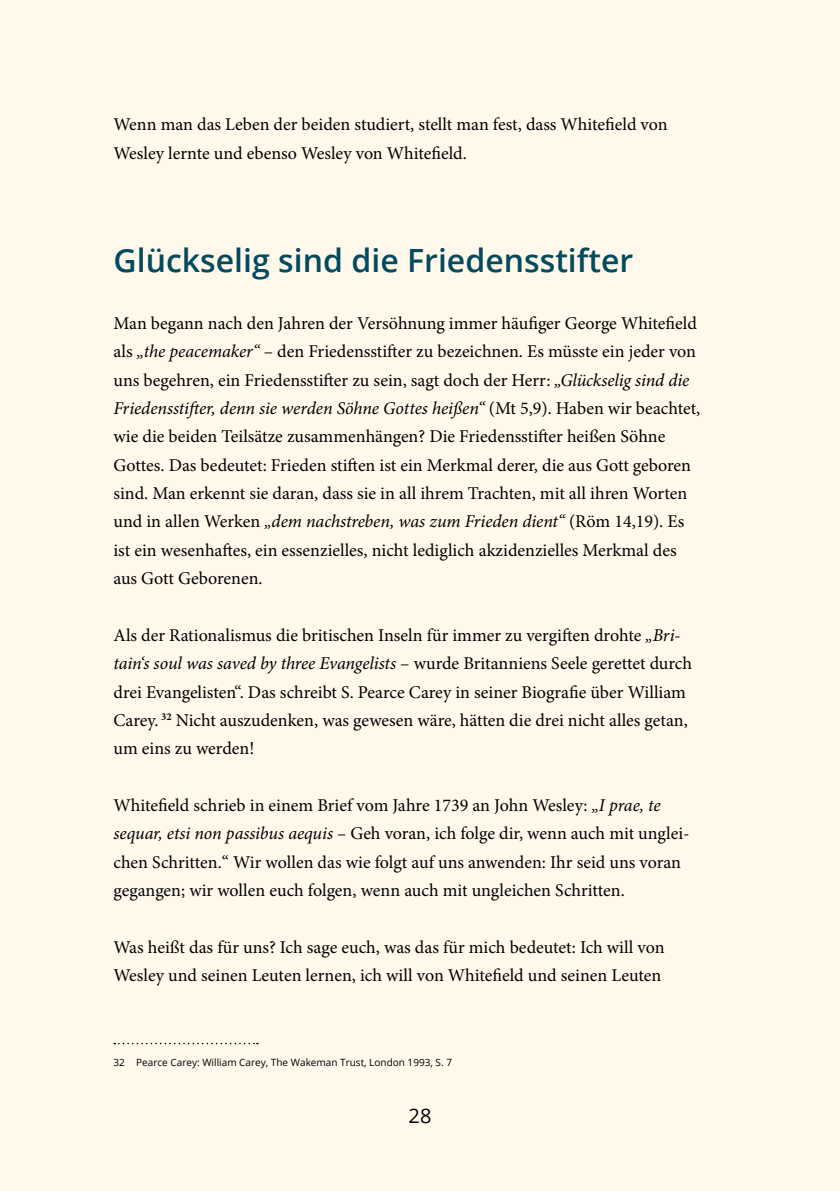
<style>
.page{position:relative;width:840px;height:1191px;background:#fff}
.page>*{position:absolute;margin:0;border:0;box-sizing:border-box;transform-origin:0 0}
.t1{font:600 32px "Open Sans";color:#024a5d}
.t2{font:20px "Open Sans";color:#000}
.t3{font:18px/28.4px "Minion Pro";color:#000}
.t4{font:10px "Open Sans";color:#000}
.s1{font-style:italic}
</style>
<div class="page">
<div style="left:0;top:0;width:839px;height:1191px;background:#fff8eb"></div>
<svg style="left:114px;top:1042px;width:144px;height:2px"></svg>
<p class="t3" style="left:113px;top:111px;width:555px">Wenn man das Leben der beiden studiert, stellt man fest, dass Whitefield von<br>Wesley lernte und ebenso Wesley von Whitefield.</p>
<h1 class="t1" style="left:113px;top:239px;width:521px">Glückselig sind die Friedensstifter</h1>
<p class="t3" style="left:113px;top:309px;width:588px">Man begann nach den Jahren der Versöhnung immer häufiger George Whitefield als <span class="s1">„the peacemaker“</span> – den Friedensstifter zu bezeichnen. Es müsste ein jeder von uns begehren, ein Friedensstifter zu sein, sagt doch der Herr: <span class="s1">„Glückselig sind die Friedensstifter, denn sie werden Söhne Gottes heißen“</span> (Mt 5,9). Haben wir beachtet, wie die beiden Teilsätze zusammenhängen? Die Friedensstifter heißen Söhne Gottes. Das bedeutet: Frieden stiften ist ein Merkmal derer, die aus Gott geboren sind. Man erkennt sie daran, dass sie in all ihrem Trachten, mit all ihren Worten und in allen Werken <span class="s1">„dem nachstreben, was zum Frieden dient“</span> (Röm 14,19). Es ist ein wesenhaftes, ein essenzielles, nicht lediglich akzidenzielles Merkmal des aus Gott Geborenen.</p>
<p class="t3" style="left:113px;top:621px;width:579px">Als der Rationalismus die britischen Inseln für immer zu vergiften drohte <span class="s1">„Bri&shy;tain‘s soul was saved by three Evangelists</span> – wurde Britanniens Seele gerettet durch drei Evangelisten“. Das schreibt S. Pearce Carey in seiner Biografie über William Carey. <sup>32</sup> Nicht auszudenken, was gewesen wäre, hätten die drei nicht alles getan, um eins zu werden!</p>
<p class="t3" style="left:113px;top:791px;width:577px">Whitefield schrieb in einem Brief vom Jahre 1739 an John Wesley: <span class="s1">„I prae, te sequar, etsi non passibus aequis –</span> Geh voran, ich folge dir, wenn auch mit unglei&shy;chen Schritten.“ Wir wollen das wie folgt auf uns anwenden: Ihr seid uns voran gegangen; wir wollen euch folgen, wenn auch mit ungleichen Schritten.</p>
<p class="t3" style="left:113px;top:933px;width:552px">Was heißt das für uns? Ich sage euch, was das für mich bedeutet: Ich will von<br>Wesley und seinen Leuten lernen, ich will von Whitefield und seinen Leuten</p>
<p class="t4" style="left:113px;top:1055px;width:340px">32 Pearce Carey: William Carey, The Wakeman Trust, London 1993, S. 7</p>
<p class="t2" style="left:408px;top:1102px;width:24px">28</p>
</div>
